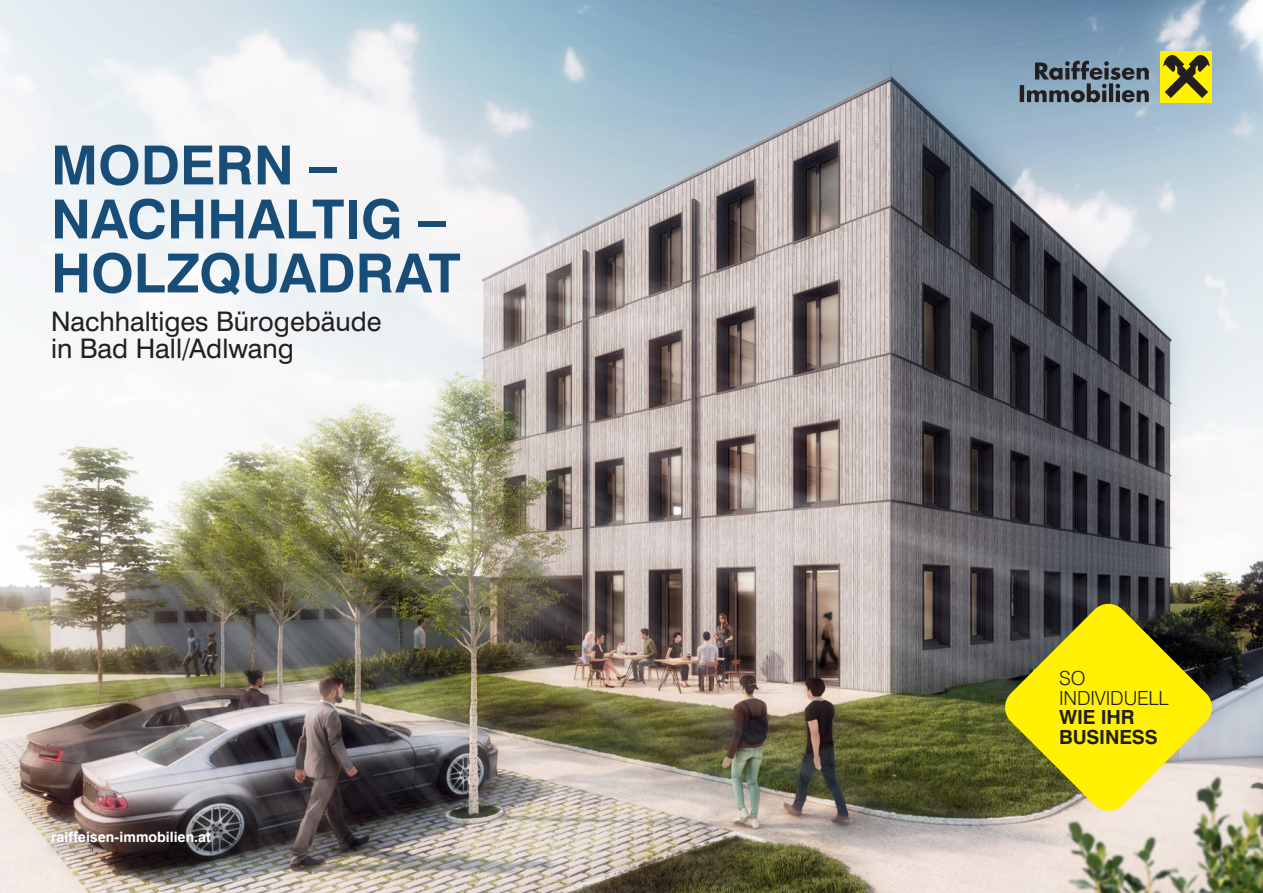
<style>
.page{position:relative;width:1263px;height:893px;background:#fff}
.page>*{position:absolute;margin:0;border:0;box-sizing:border-box;transform-origin:0 0}
.t1{font:700 54px/54px "Swiss 721 BT";color:#174d77}
.t2{font:27px/27px "Swiss 721 BT";color:#231f20}
.t3{font:700 19.5px/19.5px "Swiss 721 BT";letter-spacing:-.01em;color:#231f20}
.t4{font:300 19.5px/19.5px "Swiss 721 BT";letter-spacing:-.01em;color:#231f20}
.t5{font:700 14.25px "Swiss 721 BT";color:#fff}
</style>
<div class="page">
<img style="left:0;top:0;width:1263px;height:893px">
<div style="left:1161px;top:51px;width:51px;height:51px;background:#fff101"></div>
<svg style="left:1020px;top:61px;width:129px;height:41px;background:#627481"></svg>
<svg style="left:1163px;top:55px;width:46px;height:43px"></svg>
<svg style="left:1003px;top:602px;width:211px;height:211px;background:#bbb329"></svg>
<img style="left:46px;top:819px;width:192px;height:38px">
<h1 class="t1" style="left:51px;top:138px;width:411px">MODERN –<br>NACHHALTIG –<br>HOLZQUADRAT</h1>
<p class="t2" style="left:51px;top:308px;width:332px">Nachhaltiges Bürogebäude in Bad Hall/Adlwang</p>
<p class="t5" style="left:51px;top:828px;width:161px">raiffeisen-immobilien.at</p>
<p class="t4" style="left:1059px;top:669px;width:111px">SO<br>INDIVIDUELL</p>
<p class="t3" style="left:1059px;top:708px;width:100px">WIE IHR<br>BUSINESS</p>
</div>
